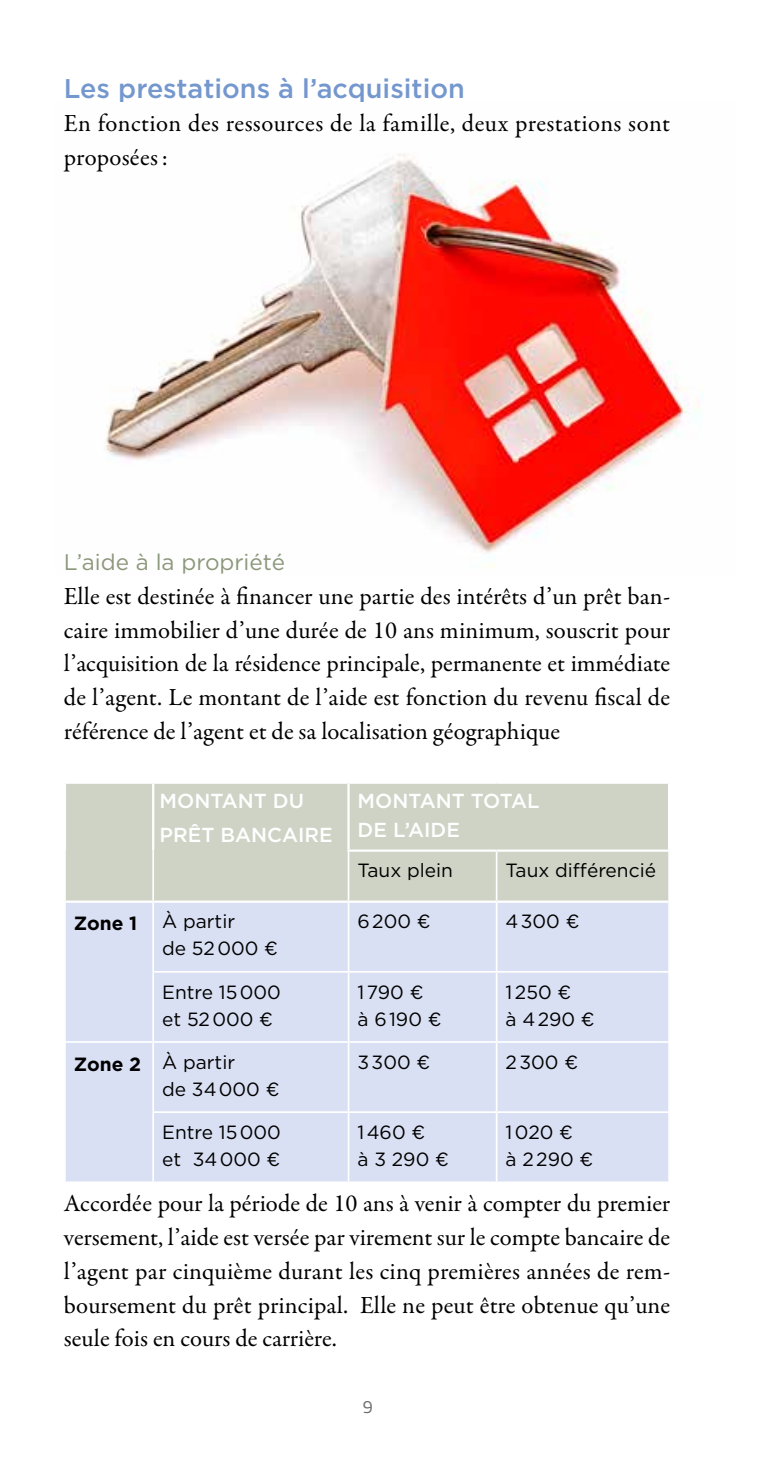
<style>
.page{position:relative;width:766px;height:1467px;background:#fff}
.page>*{position:absolute;margin:0;border:0;box-sizing:border-box;transform-origin:0 0}
.t1{font:500 27px "Gotham";letter-spacing:-.005em;color:#7497ce}
.t2{font:24.75px/33.8px "Garamond Premr Pro";letter-spacing:.005em;color:#000;text-align:justify}
.t3{font:22.5px "Gotham";color:#8c987c}
.t4{font:500 20.25px/33.8px "Gotham";color:#fff}
.t5{font:19.12px/27px "Gotham";color:#000}
.t6{font:700 19.12px "Gotham";color:#000}
.t7{font:18px "Titillium";color:#6e6e6e}
.s1{font-weight:700}
</style>
<div class="page">
<div style="left:66px;top:784px;width:602px;height:117px;background:#ced3c6"></div>
<div style="left:66px;top:903px;width:602px;height:278px;background:#dae0f3"></div>
<hr style="left:152px;top:851px;width:2px;height:50px;background:#fff">
<hr style="left:152px;top:903px;width:2px;height:68px;background:#fff">
<hr style="left:347px;top:852px;width:2px;height:49px;background:#fff">
<hr style="left:347px;top:903px;width:2px;height:68px;background:#fff">
<hr style="left:495px;top:852px;width:2px;height:49px;background:#fff">
<hr style="left:495px;top:903px;width:2px;height:68px;background:#fff">
<hr style="left:152px;top:971px;width:196px;height:2px;background:#fff">
<hr style="left:152px;top:973px;width:2px;height:68px;background:#fff">
<hr style="left:348px;top:971px;width:148px;height:2px;background:#fff">
<hr style="left:347px;top:973px;width:2px;height:68px;background:#fff">
<hr style="left:496px;top:971px;width:173px;height:2px;background:#fff">
<hr style="left:495px;top:973px;width:2px;height:68px;background:#fff">
<hr style="left:64px;top:1041px;width:89px;height:2px;background:#fff">
<hr style="left:153px;top:1041px;width:195px;height:2px;background:#fff">
<hr style="left:152px;top:1043px;width:2px;height:68px;background:#fff">
<hr style="left:348px;top:1041px;width:148px;height:2px;background:#fff">
<hr style="left:347px;top:1043px;width:2px;height:68px;background:#fff">
<hr style="left:496px;top:1041px;width:173px;height:2px;background:#fff">
<hr style="left:495px;top:1043px;width:2px;height:68px;background:#fff">
<hr style="left:152px;top:1111px;width:196px;height:2px;background:#fff">
<hr style="left:152px;top:1113px;width:2px;height:68px;background:#fff">
<hr style="left:348px;top:1111px;width:148px;height:2px;background:#fff">
<hr style="left:347px;top:1113px;width:2px;height:68px;background:#fff">
<hr style="left:496px;top:1111px;width:173px;height:2px;background:#fff">
<hr style="left:495px;top:1113px;width:2px;height:68px;background:#fff">
<hr style="left:152px;top:784px;width:2px;height:67px;background:#fff">
<hr style="left:347px;top:784px;width:2px;height:65px;background:#fff">
<hr style="left:347px;top:849px;width:149px;height:3px;background:#fff">
<hr style="left:667px;top:784px;width:3px;height:65px;background:#fff">
<hr style="left:496px;top:849px;width:174px;height:3px;background:#fff">
<img style="left:106px;top:154px;width:591px;height:413px">
<p class="t1" style="left:64px;top:70px;width:402px">LES PRESTATIONS À L’ACQUISITION</p>
<p class="t2" style="left:64px;top:107px;width:607px">En fonction des ressources de la famille, deux prestations sont proposées:</p>
<p class="t3" style="left:64px;top:550px;width:223px">L’aide à la propriété</p>
<p class="t2" style="left:64px;top:580px;width:607px">Elle est destinée à financer une partie des intérêts d’un prêt ban&shy;caire immobilier d’une durée de 10 ans minimum, souscrit pour l’acquisition de la résidence principale, permanente et immédiate de l’agent. Le montant de l’aide est fonction du revenu fiscal de référence de l’agent et de sa localisation géographique</p>
<p class="t4" style="left:159px;top:784px;width:175px">MONTANT DU<br>PRÊT BANCAIRE</p>
<p class="t4" style="left:357px;top:786px;width:168px;line-height:29.2px">MONTANT TOTAL<br>DE L’AIDE</p>
<p class="t5" style="left:357px;top:857px;width:97px">Taux plein</p>
<p class="t5" style="left:505px;top:857px;width:152px">Taux différencié</p>
<p class="t6" style="left:74px;top:912px;width:65px">Zone 1</p>
<p class="t5" style="left:162px;top:908px;width:117px">À partir<br>de 52000 ¤</p>
<p class="t5" style="left:357px;top:908px;width:75px">6200 ¤</p>
<p class="t5" style="left:505px;top:908px;width:75px">4300 ¤</p>
<p class="t5" style="left:162px;top:978px;width:120px">Entre 15000 et 52000 ¤</p>
<p class="t5" style="left:357px;top:978px;width:85px">1790 ¤<br>à 6190 ¤</p>
<p class="t5" style="left:505px;top:978px;width:91px">1250 ¤<br>à 4290 ¤</p>
<p class="t5" style="left:162px;top:1048px;width:119px;text-indent:-88px"><span class="s1">Zone 2</span> À partir<br>de 34000 ¤</p>
<p class="t5" style="left:357px;top:1048px;width:74px">3300 ¤</p>
<p class="t5" style="left:505px;top:1048px;width:74px">2300 ¤</p>
<p class="t5" style="left:162px;top:1118px;width:120px">Entre 15000 et 34000 ¤</p>
<p class="t5" style="left:357px;top:1118px;width:93px">1460 ¤<br>à 3 290 ¤</p>
<p class="t5" style="left:505px;top:1118px;width:89px">1020 ¤<br>à 2290 ¤</p>
<p class="t2" style="left:64px;top:1187px;width:608px">Accordée pour la période de 10 ans à venir à compter du premier versement, l’aide est versée par virement sur le compte bancaire de l’agent par cinquième durant les cinq premières années de rem&shy;boursement du prêt principal. Elle ne peut être obtenue qu’une seule fois en cours de carrière.</p>
<p class="t7" style="left:363px;top:1393px;width:12px">9</p>
</div>
